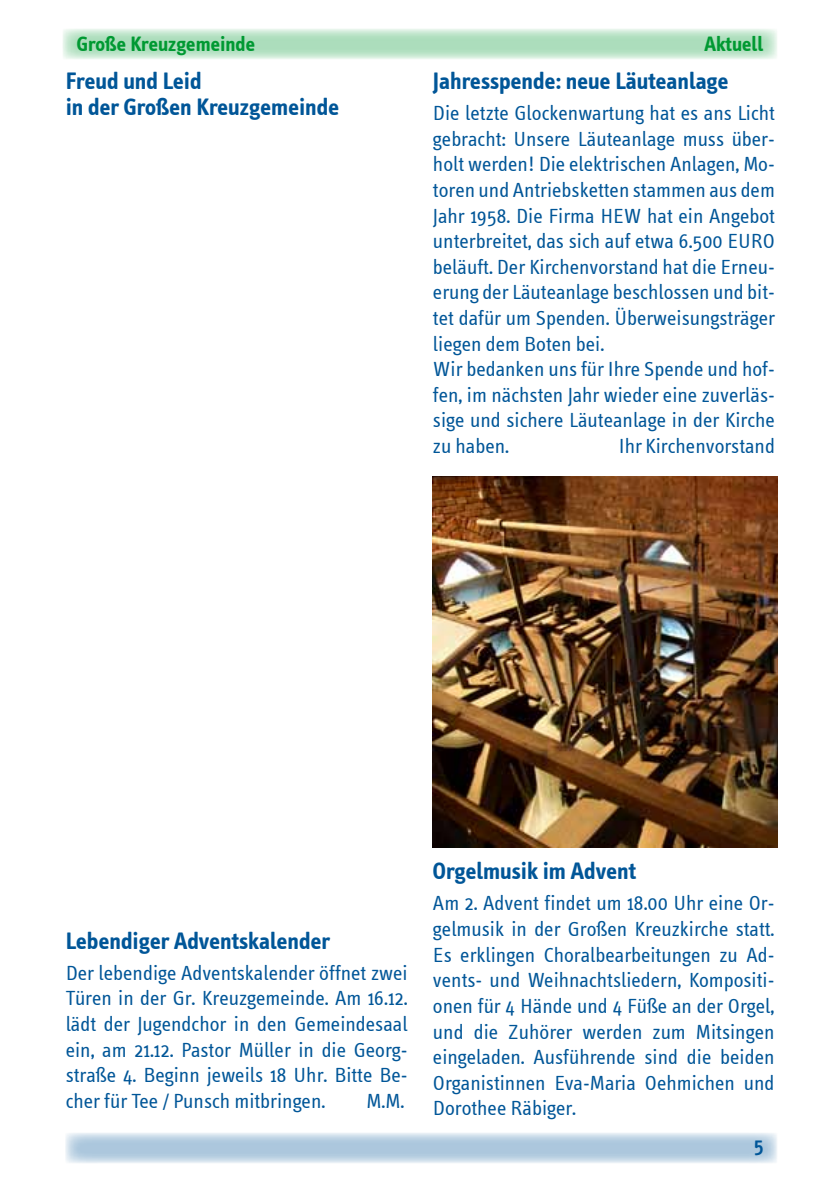
<style>
.page{position:relative;width:840px;height:1191px;background:#fff}
.page>*{position:absolute;margin:0;border:0;box-sizing:border-box;transform-origin:0 0}
.t1{font:700 24px/25.6px "Info Text";color:#005698}
.t2{font:21px/25.6px "Info Text Normal";color:#005698;text-align:justify}
.t3{font:700 21px "Info Text";color:#009932}
.t4{font:600 21px "Info Text";color:#005698}
</style>
<div class="page">
<svg style="left:63px;top:29px;width:714px;height:30px;background:#bde4c9"></svg>
<svg style="left:65px;top:1133px;width:712px;height:30px;background:#bdd2e3"></svg>
<img style="left:432px;top:477px;width:345px;height:370px">
<p class="t3" style="left:77px;top:32px;width:180px">Große Kreuzgemeinde</p>
<p class="t3" style="left:704px;top:32px;width:60px">Aktuell</p>
<p class="t1" style="left:66px;top:68px;width:275px">Freud und Leid<br>in der Großen Kreuzgemeinde</p>
<p class="t1" style="left:432px;top:68px;width:297px">Jahresspende: neue Läuteanlage</p>
<p class="t2" style="left:432px;top:101px;width:343px;text-align:left">Die letzte Glockenwartung hat es ans Licht gebracht: Unsere Läuteanlage muss über&shy;holt werden! Die elektrischen Anlagen, Mo&shy;toren und Antriebsketten stammen aus dem Jahr 1958. Die Firma HEW hat ein Angebot unterbreitet, das sich auf etwa 6.500 EURO beläuft. Der Kirchenvorstand hat die Erneu&shy;erung der Läuteanlage beschlossen und bit&shy;tet dafür um Spenden. Überweisungsträger liegen dem Boten bei.<br>Wir bedanken uns für Ihre Spende und hof&shy;fen, im nächsten Jahr wieder eine zuverläs&shy;sige und sichere Läuteanlage in der Kirche zu haben.</p>
<p class="t2" style="left:618px;top:433px;width:157px">Ihr Kirchenvorstand</p>
<p class="t1" style="left:66px;top:928px;width:265px">Lebendiger Adventskalender</p>
<p class="t2" style="left:66px;top:960px;width:343px">Der lebendige Adventskalender öffnet zwei Türen in der Gr. Kreuzgemeinde. Am 16.12. lädt der Jugendchor in den Gemeindesaal ein, am 21.12. Pastor Müller in die Georg&shy;straße 4. Beginn jeweils 18 Uhr. Bitte Be&shy;cher für Tee / Punsch mitbringen.</p>
<p class="t2" style="left:366px;top:1088px;width:39px">M.M.</p>
<p class="t1" style="left:432px;top:858px;width:204px">Orgelmusik im Advent</p>
<p class="t2" style="left:432px;top:891px;width:343px">Am 2. Advent findet um 18.00 Uhr eine Or&shy;gelmusik in der Großen Kreuzkirche statt.<br>Es erklingen Choralbearbeitungen zu Ad&shy;vents- und Weihnachtsliedern, Kompositi&shy;onen für 4 Hände und 4 Füße an der Orgel, und die Zuhörer werden zum Mitsingen eingeladen. Ausführende sind die beiden Organistinnen Eva-Maria Oehmichen und Dorothee Räbiger.</p>
<p class="t4" style="left:753px;top:1133px;width:11px">5</p>
</div>
